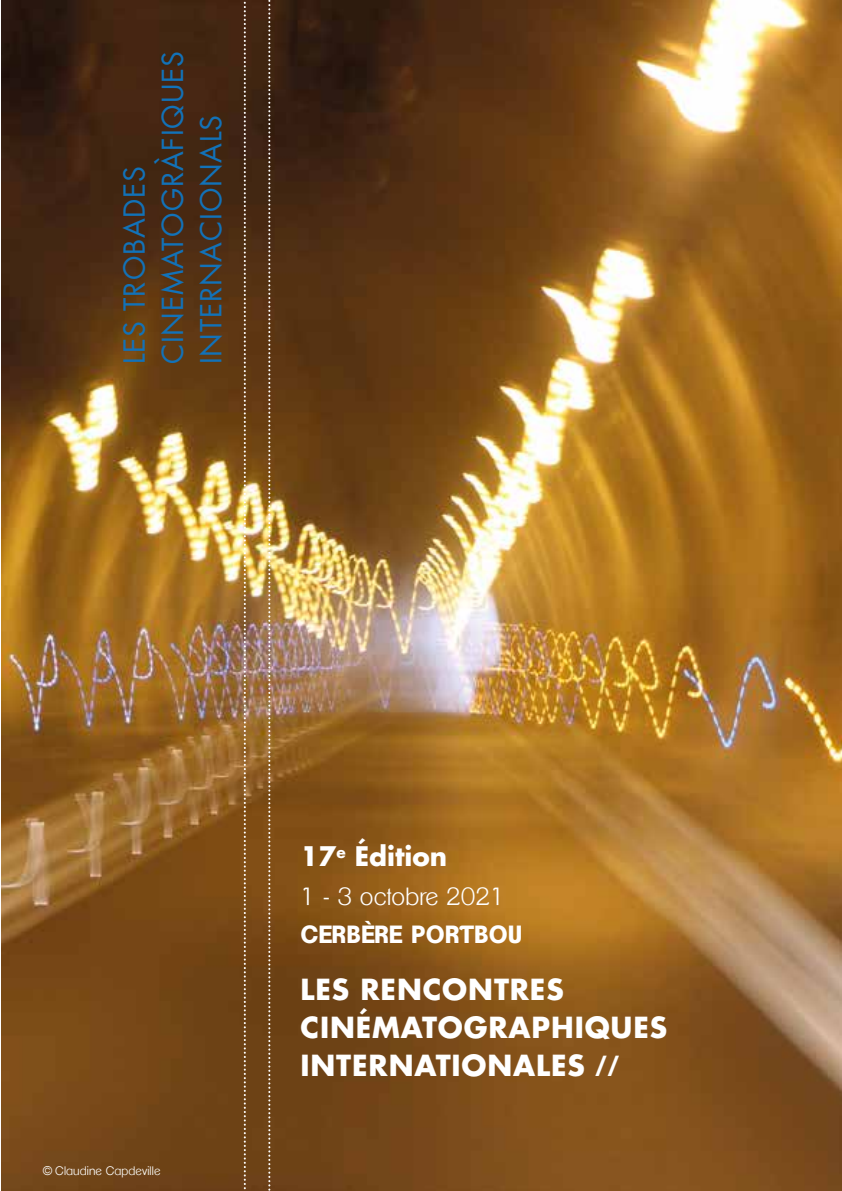
<style>
.page{position:relative;width:842px;height:1191px;background:#fff}
.page>*{position:absolute;margin:0;border:0;box-sizing:border-box;transform-origin:0 0}
.t1{font:700 28.2px/38.4px "Futura";letter-spacing:.03em;color:#fff}
.t2{font:28.2px/38.4px "Futura";letter-spacing:.03em;color:#1272b8}
.t3{font:700 26.2px "Futura";color:#fff}
.t4{font:300 24.2px "Clemente P Dae";letter-spacing:.01em;color:#fff}
.t5{font:700 24.2px "Clemente P Dam";color:#fff}
.t6{font:300 12px "Clemente P Dae";letter-spacing:.01em;color:#fff}
.s1{font-family:"Avant Garde LT";font-weight:400}
.s2{font-family:"Clemente P Dam"}
</style>
<div class="page">
<img style="left:1px;top:0;width:841px;height:1191px">
<svg style="left:244px;top:0;width:2px;height:1191px;background:#a78d72"></svg>
<svg style="left:268px;top:0;width:2px;height:1191px;background:#a1876a"></svg>
<p class="t2" style="left:115px;top:364px;width:314px;rotate:-90deg">LES TROBADES<br>CINEMATOGRÀFIQUES<br>INTERNACIONALS</p>
<p class="t6" style="left:43px;top:1163px;width:119px"><span class="s1">©</span> Claudine Capdeville</p>
<p class="t3" style="left:300px;top:838px;width:148px">17<sup>e</sup> Édition</p>
<p class="t4" style="left:300px;top:882px;width:206px">1 - 3 octobre 2021</p>
<p class="t5" style="left:300px;top:920px;width:223px">CERBÈRE PORTBOU</p>
<p class="t1" style="left:300px;top:969px;width:368px">LES RENCONTRES<br>CINÉMATOGRAPHIQUES<br>INTERNATIONALES <span class="s2">//</span></p>
</div>
